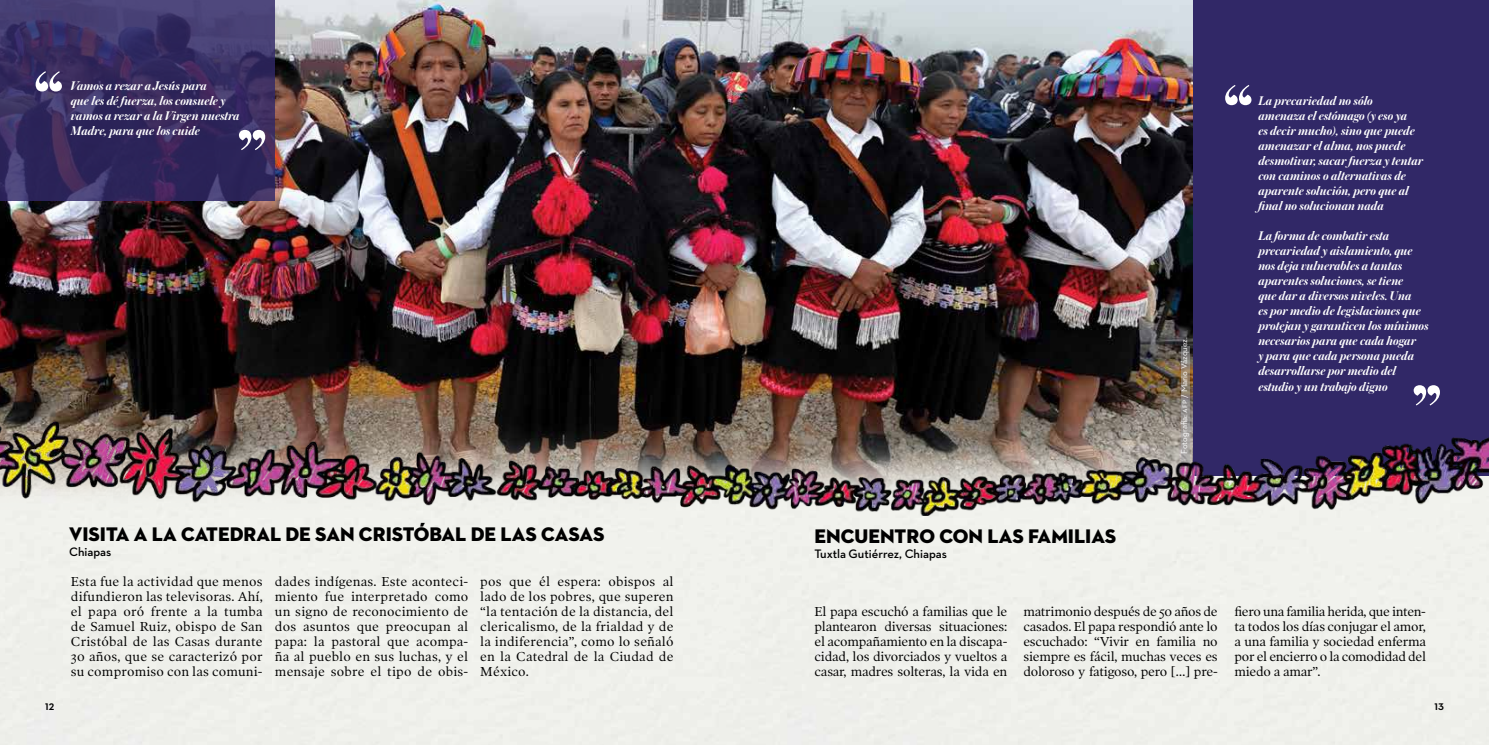
<style>
.page{position:relative;width:1489px;height:745px;background:#fff}
.page>*{position:absolute;margin:0;border:0;box-sizing:border-box;transform-origin:0 0}
.t1{font:20px "Neutraface 2 Display Titling";color:#000}
.t2{font:13.12px/15px "Poynter OS Text One";letter-spacing:-.005em;color:#000;text-align:justify}
.t3{font:italic 600 13.12px/15px "Austin";color:#fff}
.t4{font:600 12.5px "Neutraface 2 Text";color:#000}
.t5{font:700 12.5px "Neutraface 2 Display";color:#000}
.t6{font:8.75px "Neutraface 2 Text";color:#fff}
</style>
<div class="page">
<div style="left:1192px;top:0;width:296px;height:475px;background:#312867"></div>
<img style="left:0;top:0;width:1192px;height:606px">
<svg style="left:0;top:0;width:275px;height:201px;background:#382e62"></svg>
<svg style="left:36px;top:71px;width:26px;height:20px"></svg>
<svg style="left:239px;top:130px;width:26px;height:20px"></svg>
<svg style="left:1225px;top:85px;width:26px;height:20px"></svg>
<svg style="left:1413px;top:385px;width:26px;height:20px"></svg>
<svg style="left:1181px;top:346px;width:8px;height:75px"></svg>
<img style="left:0;top:421px;width:1488px;height:94px">
<p class="t3" style="left:71px;top:78px;width:170px">Vamos a rezar a Jesús para<br>que les dé fuerza, los consuele y vamos a rezar a la Virgen nuestra<br>Madre, para que los cuide</p>
<h1 class="t1" style="left:69px;top:521px;width:12px">VISITA</h1>
<h1 class="t1" style="left:134px;top:521px;width:123px">ALA CATEDRAL</h1>
<h1 class="t1" style="left:285px;top:521px;width:44px">DE SAN</h1>
<h1 class="t1" style="left:359px;top:521px;width:13px">CRISTÓ</h1>
<h1 class="t1" style="left:429px;top:521px;width:84px">BAL DE LAS</h1>
<h1 class="t1" style="left:541px;top:521px;width:14px">CASAS</h1>
<p class="t4" style="left:69px;top:543px;width:44px">Chiapas</p>
<p class="t2" style="left:71px;top:573px;width:193px">Esta fue la actividad que menos difundieron las televisoras. Ahí, el papa oró frente a la tumba de Samuel Ruiz, obispo de San Cristóbal de las Casas durante 30 años, que se caracterizó por su compromiso con las comuni-</p>
<p class="t2" style="left:275px;top:573px;width:195px">dades indígenas. Este aconteci&shy;miento fue interpretado como un signo de reconocimiento de dos asuntos que preocupan al papa: la pastoral que acompa&shy;ña al pueblo en sus luchas, y el mensaje sobre el tipo de obis-</p>
<p class="t2" style="left:480px;top:573px;width:195px">pos que él espera: obispos al lado de los pobres, que superen “la tentación de la distancia, del clericalismo, de la frialdad y de la indiferencia”, como lo señaló en la Catedral de la Ciudad de México.</p>
<h1 class="t1" style="left:814px;top:523px;width:26px">ENCU</h1>
<h1 class="t1" style="left:868px;top:523px;width:26px">ENTRO</h1>
<h1 class="t1" style="left:939px;top:523px;width:16px">CON</h1>
<h1 class="t1" style="left:987px;top:523px;width:13px">LAS</h1>
<h1 class="t1" style="left:1028px;top:523px;width:51px">FAMILIAS</h1>
<p class="t4" style="left:814px;top:545px;width:134px">Tuxtla Gutiérrez, Chiapas</p>
<p class="t6" style="left:1178px;top:453px;width:118px;rotate:-90deg">Fotografía: afp / Mario Vázquez.</p>
<p class="t3" style="left:1258px;top:93px;width:166px">La precariedad no sólo amenaza el estómago (y eso ya<br>es decir mucho), sino que puede amenazar el alma, nos puede desmotivar, sacar fuerza y tentar con caminos o alternativas de aparente solución, pero que al final no solucionan nada</p>
<p class="t3" style="left:1258px;top:228px;width:172px">La forma de combatir esta precariedad y aislamiento, que nos deja vulnerables a tantas aparentes soluciones, se tiene<br>que dar a diversos niveles. Una<br>es por medio de legislaciones que protejan y garanticen los mínimos necesarios para que cada hogar<br>y para que cada persona pueda desarrollarse por medio del estudio y un trabajo digno</p>
<p class="t2" style="left:814px;top:603px;width:194px">El papa escuchó a familias que le plantearon diversas situaciones: el acompañamiento en la discapa&shy;cidad, los divorciados y vueltos a casar, madres solteras, la vida en</p>
<p class="t2" style="left:1023px;top:603px;width:196px">matrimonio después de 50 años de casados. El papa respondió ante lo escuchado: “Vivir en familia no siempre es fácil, muchas veces es doloroso y fatigoso, pero […] pre-</p>
<p class="t2" style="left:1234px;top:603px;width:193px">fiero una familia herida, que inten&shy;ta todos los días conjugar el amor, a una familia y sociedad enferma por el encierro o la comodidad del miedo a amar”.</p>
<p class="t5" style="left:45px;top:698px;width:11px">12</p>
<p class="t5" style="left:1434px;top:698px;width:11px">13</p>
</div>
